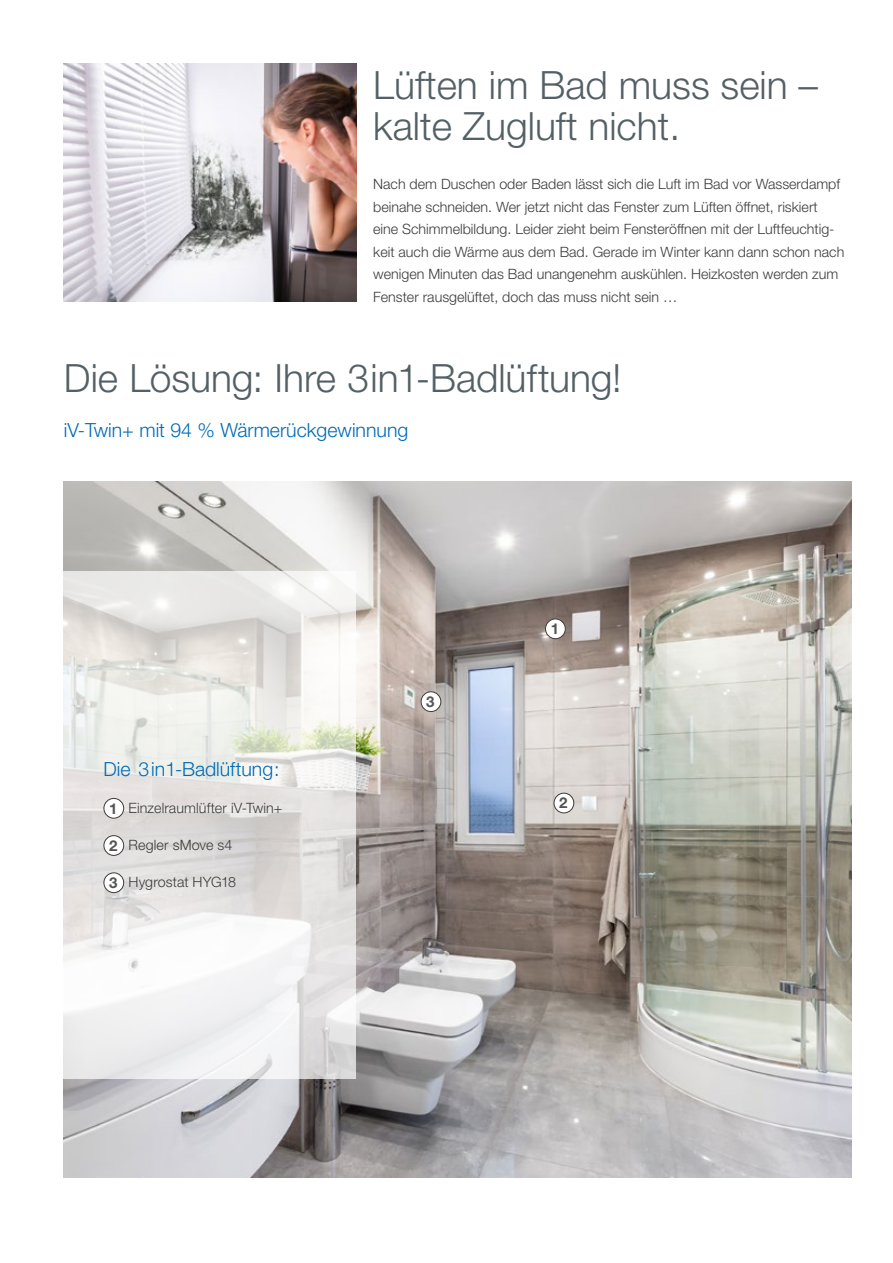
<style>
.page{position:relative;width:893px;height:1263px;background:#fff}
.page>*{position:absolute;margin:0;border:0;box-sizing:border-box;transform-origin:0 0}
.t1{font:300 39px/40.5px "Helvetica Neue LT Std";color:#546065}
.t2{font:300 19.5px "Helvetica Neue LT Std";color:#006bb6}
.Headline_Copytext{font:300 19.5px "Helvetica Neue LT Std";color:#0069b4}
.t3{font:700 15px "Helvetica Neue LT Std";color:#555454}
.Headline_Copytext-2{font:300 14.25px/22.5px "Helvetica Neue LT Std";color:#3c3c3b}
</style>
<div class="page">
<img style="left:64px;top:482px;width:787px;height:696px">
<img style="left:64px;top:64px;width:292px;height:237px">
<div style="left:421px;top:692px;width:20px;height:19px;background:#fff;border-radius:50%"></div>
<div style="left:421px;top:691px;width:20px;height:21px;border:1px solid #3c3c3b;border-radius:50%"></div>
<div style="left:545px;top:619px;width:20px;height:20px;background:#fff;border-radius:50%"></div>
<div style="left:545px;top:618px;width:21px;height:21px;border:1px solid #3c3c3b;border-radius:50%"></div>
<div style="left:554px;top:793px;width:20px;height:20px;background:#fff;border-radius:50%"></div>
<div style="left:554px;top:793px;width:20px;height:20px;border:1px solid #3c3c3b;border-radius:50%"></div>
<svg style="left:64px;top:572px;width:292px;height:507px"></svg>
<div style="left:104px;top:798px;width:20px;height:20px;background:#fff;border-radius:50%"></div>
<div style="left:104px;top:798px;width:20px;height:20px;border:1px solid #3c3c3b;border-radius:50%"></div>
<div style="left:104px;top:836px;width:20px;height:19px;background:#fff;border-radius:50%"></div>
<div style="left:104px;top:835px;width:20px;height:21px;border:1px solid #3c3c3b;border-radius:50%"></div>
<div style="left:104px;top:873px;width:20px;height:19px;background:#fff;border-radius:50%"></div>
<div style="left:104px;top:872px;width:20px;height:21px;border:1px solid #3c3c3b;border-radius:50%"></div>
<p class="t1" style="left:373px;top:64px;width:446px">Lüften im Bad muss sein – kalte Zugluft nicht.</p>
<p class="Headline_Copytext-2" style="left:373px;top:172px;width:473px">Nach dem Duschen oder Baden lässt sich die Luft im Bad vor Wasserdampf beinahe schneiden. Wer jetzt nicht das Fenster zum Lüften öffnet, riskiert eine Schimmelbildung. Leider zieht beim Fensteröffnen mit der Luftfeuchtig&shy;keit auch die Wärme aus dem Bad. Gerade im Winter kann dann schon nach wenigen Minuten das Bad unangenehm auskühlen. Heizkosten werden zum Fenster rausgelüftet, doch das muss nicht sein …</p>
<p class="t1" style="left:64px;top:357px;width:559px">Die Lösung: Ihre 3in1-Badlüftung!</p>
<p class="t2" style="left:64px;top:418px;width:346px">iV-Twin+ mit 94 % Wärmerückgewinnung</p>
<p class="Headline_Copytext" style="left:104px;top:757px;width:178px">Die 3in1-Badlüftung:</p>
<p class="t3" style="left:109px;top:799px;width:10px">1</p>
<p class="Headline_Copytext-2" style="left:129px;top:796px;width:155px">Einzelraumlüfter iV-Twin+</p>
<p class="t3" style="left:109px;top:836px;width:10px">2</p>
<p class="Headline_Copytext-2" style="left:129px;top:833px;width:105px">Regler sMove s4</p>
<p class="t3" style="left:109px;top:873px;width:10px">3</p>
<p class="Headline_Copytext-2" style="left:129px;top:871px;width:109px">Hygrostat HYG18</p>
<p class="t3" style="left:426px;top:692px;width:10px">3</p>
<p class="t3" style="left:551px;top:619px;width:10px">1</p>
<p class="t3" style="left:559px;top:794px;width:10px">2</p>
</div>
